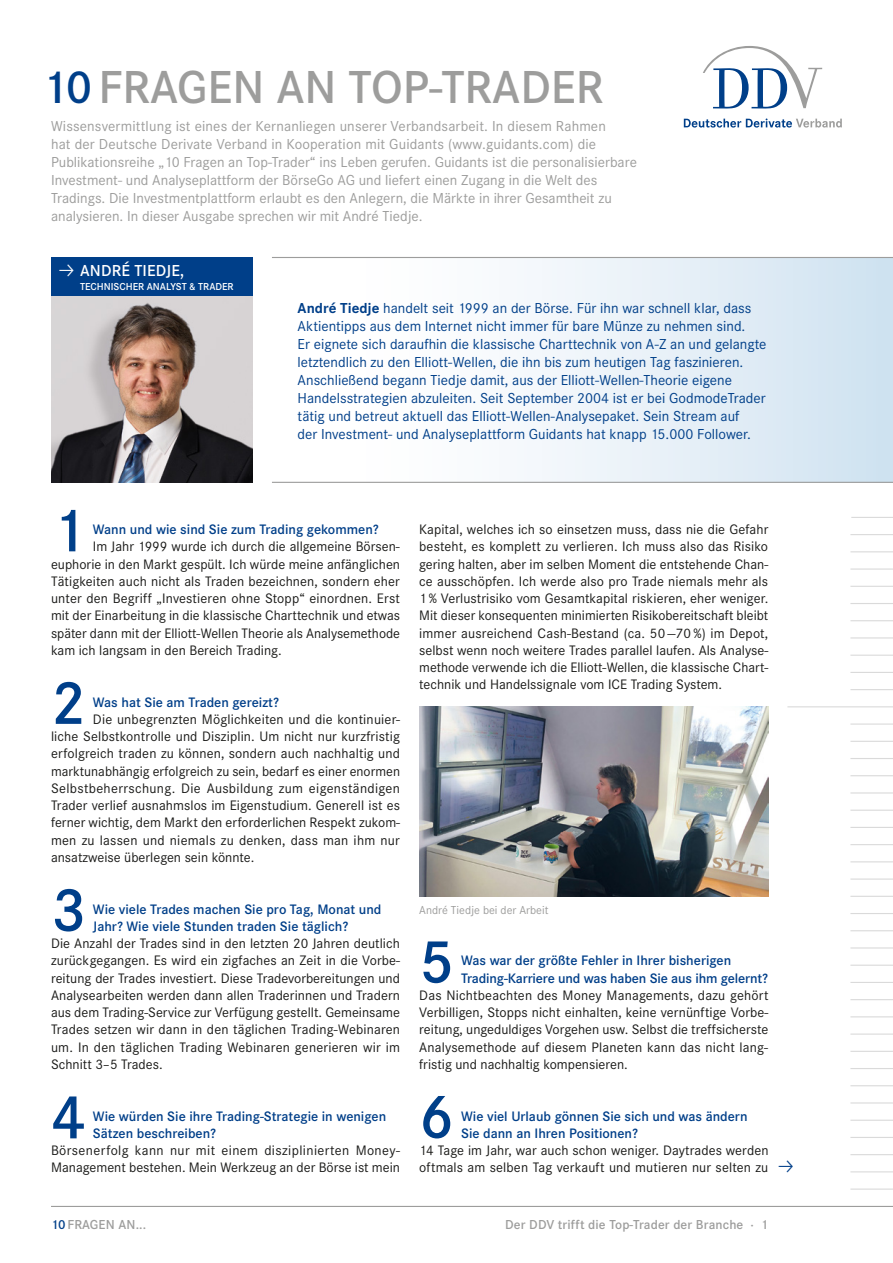
<style>
.page{position:relative;width:893px;height:1263px;background:#fff}
.page>*{position:absolute;margin:0;border:0;box-sizing:border-box;transform-origin:0 0}
.t1{font:63.3px "Corporate STOT Dem";color:#003f89}
.t2{font:48px "Corporate STOT Dem";color:#9d9d9c}
.t3{font:16.5px "Corporate STOT Dem";letter-spacing:.01em;color:#fff}
.t4{font:15px/18px "Corporate STOT";color:#003f89}
.t5{font:15px/18px "Corporate STOT";color:#9d9d9c}
.t6{font:14.25px/17.2px "Corporate STOT";color:#1a1a18;text-align:justify}
.t7{font:14.25px/17.2px "Corporate STOT Dem";color:#003f89}
.t8{font:13.5px "Corporate STOT Dem";letter-spacing:.01em;color:#9d9d9c}
.t9{font:12px "Corporate STOT";color:#9d9d9c}
.t10{font:10.5px "Corporate STOT Dem";color:#fff}
.s1{color:#003f89}
.s2{font-weight:700}
</style>
<div class="page">
<div style="left:253px;top:258px;width:640px;height:224px;background:linear-gradient(to right,#fff,#d3e4f2)"></div>
<hr style="left:272px;top:257px;width:621px;height:1px;background:#9d9d9c">
<hr style="left:51px;top:1206px;width:842px;height:1px;background:#9d9d9c">
<svg style="left:703px;top:46px;width:119px;height:63px"></svg>
<svg style="left:684px;top:119px;width:158px;height:9px"></svg>
<img style="left:51px;top:296px;width:202px;height:186px">
<div style="left:51px;top:257px;width:202px;height:39px;background:#003f89"></div>
<hr style="left:272px;top:482px;width:621px;height:1px;background:#9d9d9c">
<hr style="left:850px;top:551px;width:43px;height:1px;background:#dadada">
<hr style="left:850px;top:568px;width:43px;height:2px;background:#dadada">
<hr style="left:850px;top:586px;width:43px;height:1px;background:#dadada">
<hr style="left:850px;top:603px;width:43px;height:1px;background:#dadada">
<hr style="left:850px;top:620px;width:43px;height:1px;background:#dadada">
<hr style="left:850px;top:637px;width:43px;height:1px;background:#dadada">
<hr style="left:787px;top:706px;width:106px;height:1px;background:#dadada">
<hr style="left:850px;top:672px;width:43px;height:1px;background:#dadada">
<hr style="left:850px;top:655px;width:43px;height:1px;background:#dadada">
<hr style="left:850px;top:689px;width:43px;height:1px;background:#dadada">
<hr style="left:850px;top:723px;width:43px;height:2px;background:#dadada">
<hr style="left:850px;top:741px;width:43px;height:1px;background:#dadada">
<hr style="left:850px;top:758px;width:43px;height:1px;background:#dadada">
<hr style="left:850px;top:775px;width:43px;height:1px;background:#dadada">
<hr style="left:850px;top:792px;width:43px;height:1px;background:#dadada">
<hr style="left:850px;top:810px;width:43px;height:1px;background:#dadada">
<hr style="left:850px;top:827px;width:43px;height:1px;background:#dadada">
<hr style="left:850px;top:844px;width:43px;height:1px;background:#dadada">
<hr style="left:850px;top:861px;width:43px;height:1px;background:#dadada">
<hr style="left:850px;top:878px;width:43px;height:2px;background:#dadada">
<hr style="left:850px;top:896px;width:43px;height:1px;background:#dadada">
<hr style="left:850px;top:913px;width:43px;height:1px;background:#dadada">
<hr style="left:850px;top:930px;width:43px;height:1px;background:#dadada">
<hr style="left:850px;top:947px;width:43px;height:1px;background:#dadada">
<hr style="left:850px;top:965px;width:43px;height:1px;background:#dadada">
<hr style="left:850px;top:982px;width:43px;height:1px;background:#dadada">
<hr style="left:850px;top:999px;width:43px;height:1px;background:#dadada">
<hr style="left:850px;top:1016px;width:43px;height:1px;background:#dadada">
<hr style="left:850px;top:1033px;width:43px;height:2px;background:#dadada">
<hr style="left:850px;top:1051px;width:43px;height:1px;background:#dadada">
<hr style="left:850px;top:1068px;width:43px;height:1px;background:#dadada">
<hr style="left:850px;top:1085px;width:43px;height:1px;background:#dadada">
<hr style="left:850px;top:1102px;width:43px;height:1px;background:#dadada">
<hr style="left:850px;top:1120px;width:43px;height:1px;background:#dadada">
<hr style="left:850px;top:1137px;width:43px;height:1px;background:#dadada">
<hr style="left:850px;top:1154px;width:43px;height:1px;background:#dadada">
<hr style="left:850px;top:1171px;width:43px;height:1px;background:#dadada">
<hr style="left:850px;top:1188px;width:43px;height:2px;background:#dadada">
<img style="left:419px;top:707px;width:349px;height:189px">
<hr style="left:851px;top:517px;width:42px;height:1px;background:#dadada">
<hr style="left:850px;top:534px;width:43px;height:1px;background:#dadada">
<h2 class="t2" style="left:41px;top:59px;width:564px"><span class="s1">10</span>FRAGEN AN TOP-TRADER</h2>
<p class="t5" style="left:51px;top:117px;width:587px">Wissensvermittlung ist eines der Kernanliegen unserer Verbandsarbeit. In diesem Rahmen<br>hat der Deutsche Derivate Verband in Kooperation mit Guidants (www.guidants.com) die Publikationsreihe „10 Fragen an Top-Trader“ ins Leben gerufen. Guidants ist die personalisierbare Investment- und Analyseplattform der BörseGo AG und liefert einen Zugang in die Welt des Tradings. Die Investmentplattform erlaubt es den Anlegern, die Märkte in ihrer Gesamtheit zu analysieren. In dieser Ausgabe sprechen wir mit André Tiedje.</p>
<p class="t3" style="left:80px;top:261px;width:106px">ANDRÉ TIEDJE,</p>
<p class="t10" style="left:80px;top:280px;width:155px">TECHNISCHER ANALYST &amp; TRADER</p>
<p class="t4" style="left:298px;top:299px;width:470px"><span class="s2">André Tiedje</span> handelt seit 1999 an der Börse. Für ihn war schnell klar, dass Aktientipps aus dem Internet nicht immer für bare Münze zu nehmen sind.<br>Er eignete sich daraufhin die klassische Charttechnik von A-Z an und gelangte letztendlich zu den Elliott-Wellen, die ihn bis zum heutigen Tag faszinieren.<br>Anschließend begann Tiedje damit, aus der Elliott-Wellen-Theorie eigene Handelsstrategien abzuleiten. Seit September 2004 ist er bei GodmodeTrader tätig und betreut aktuell das Elliott-Wellen-Analysepaket. Sein Stream auf<br>der Investment- und Analyseplattform Guidants hat knapp 15.000 Follower.</p>
<h1 class="t1" style="left:51px;top:494px;width:37px">1</h1>
<p class="t7" style="left:93px;top:521px;width:287px">Wann und wie sind Sie zum Trading gekommen?</p>
<p class="t6" style="left:51px;top:538px;width:351px;text-indent:42px">Im Jahr 1999 wurde ich durch die allgemeine Börsen&shy;euphorie in den Markt gespült. Ich würde meine anfänglichen Tätigkeiten auch nicht als Traden bezeichnen, sondern eher unter den Begriff „Investieren ohne Stopp“ einordnen. Erst mit der Einarbeitung in die klassische Charttechnik und etwas später dann mit der Elliott-Wellen Theorie als Analysemethode kam ich langsam in den Bereich Trading.</p>
<h1 class="t1" style="left:51px;top:666px;width:37px">2</h1>
<p class="t7" style="left:93px;top:693px;width:188px">Was hat Sie am Traden gereizt?</p>
<p class="t6" style="left:51px;top:711px;width:351px;text-indent:42px">Die unbegrenzten Möglichkeiten und die kontinuier&shy;liche Selbstkontrolle und Disziplin. Um nicht nur kurzfristig erfolgreich traden zu können, sondern auch nachhaltig und marktunabhängig erfolgreich zu sein, bedarf es einer enormen Selbstbeherrschung. Die Ausbildung zum eigenständigen Trader verlief ausnahmslos im Eigenstudium. Generell ist es ferner wichtig, dem Markt den erforderlichen Respekt zukom&shy;men zu lassen und niemals zu denken, dass man ihm nur ansatzweise überlegen sein könnte.</p>
<h1 class="t1" style="left:51px;top:873px;width:37px">3</h1>
<p class="t7" style="left:93px;top:900px;width:290px">Wie viele Trades machen Sie pro Tag, Monat und<br>Jahr? Wie viele Stunden traden Sie täglich?</p>
<p class="t6" style="left:51px;top:935px;width:351px">Die Anzahl der Trades sind in den letzten 20 Jahren deutlich zurückgegangen. Es wird ein zigfaches an Zeit in die Vorbe&shy;reitung der Trades investiert. Diese Tradevorbereitungen und Analysearbeiten werden dann allen Traderinnen und Tradern aus dem Trading-Service zur Verfügung gestellt. Gemeinsame Trades setzen wir dann in den täglichen Trading-Webinaren um. In den täglichen Trading Webinaren generieren wir im Schnitt 3–5 Trades.</p>
<h1 class="t1" style="left:51px;top:1080px;width:37px">4</h1>
<p class="t7" style="left:93px;top:1107px;width:295px">Wie würden Sie ihre Trading-Strategie in wenigen<br>Sätzen beschreiben?</p>
<p class="t6" style="left:51px;top:1142px;width:351px">Börsenerfolg kann nur mit einem disziplinierten Money-<br>Management bestehen. Mein Werkzeug an der Börse ist mein</p>
<p class="t6" style="left:419px;top:521px;width:351px">Kapital, welches ich so einsetzen muss, dass nie die Gefahr besteht, es komplett zu verlieren. Ich muss also das Risiko gering halten, aber im selben Moment die entstehende Chan&shy;ce ausschöpfen. Ich werde also pro Trade niemals mehr als 1% Verlustrisiko vom Gesamtkapital riskieren, eher weniger.<br>Mit dieser konsequenten minimierten Risikobereitschaft bleibt immer ausreichend Cash-Bestand (ca. 50 —70 %) im Depot, selbst wenn noch weitere Trades parallel laufen. Als Analyse&shy;methode verwende ich die Elliott-Wellen, die klassische Chart&shy;technik und Handelssignale vom ICE Trading System.</p>
<p class="t9" style="left:419px;top:903px;width:131px">André Tiedje bei der Arbeit</p>
<h1 class="t1" style="left:419px;top:925px;width:37px">5</h1>
<p class="t7" style="left:461px;top:952px;width:308px">Was war der größte Fehler in Ihrer bisherigen<br>Trading-Karriere und was haben Sie aus ihm gelernt?</p>
<p class="t6" style="left:419px;top:987px;width:351px">Das Nichtbeachten des Money Managements, dazu gehört Verbilligen, Stopps nicht einhalten, keine vernünftige Vorbe&shy;reitung, ungeduldiges Vorgehen usw. Selbst die treffsicherste Analysemethode auf diesem Planeten kann das nicht lang&shy;fristig und nachhaltig kompensieren.</p>
<h1 class="t1" style="left:419px;top:1080px;width:37px">6</h1>
<p class="t7" style="left:461px;top:1107px;width:288px">Wie viel Urlaub gönnen Sie sich und was ändern<br>Sie dann an Ihren Positionen?</p>
<p class="t6" style="left:419px;top:1142px;width:351px">14 Tage im Jahr, war auch schon weniger. Daytrades werden oftmals am selben Tag verkauft und mutieren nur selten zu</p>
<p class="t8" style="left:51px;top:1216px;width:97px"><span class="s1">10</span> FRAGEN AN...</p>
<p class="t8" style="left:505px;top:1216px;width:265px">Der DDV trifft die Top-Trader der Branche · 1</p>
</div>
